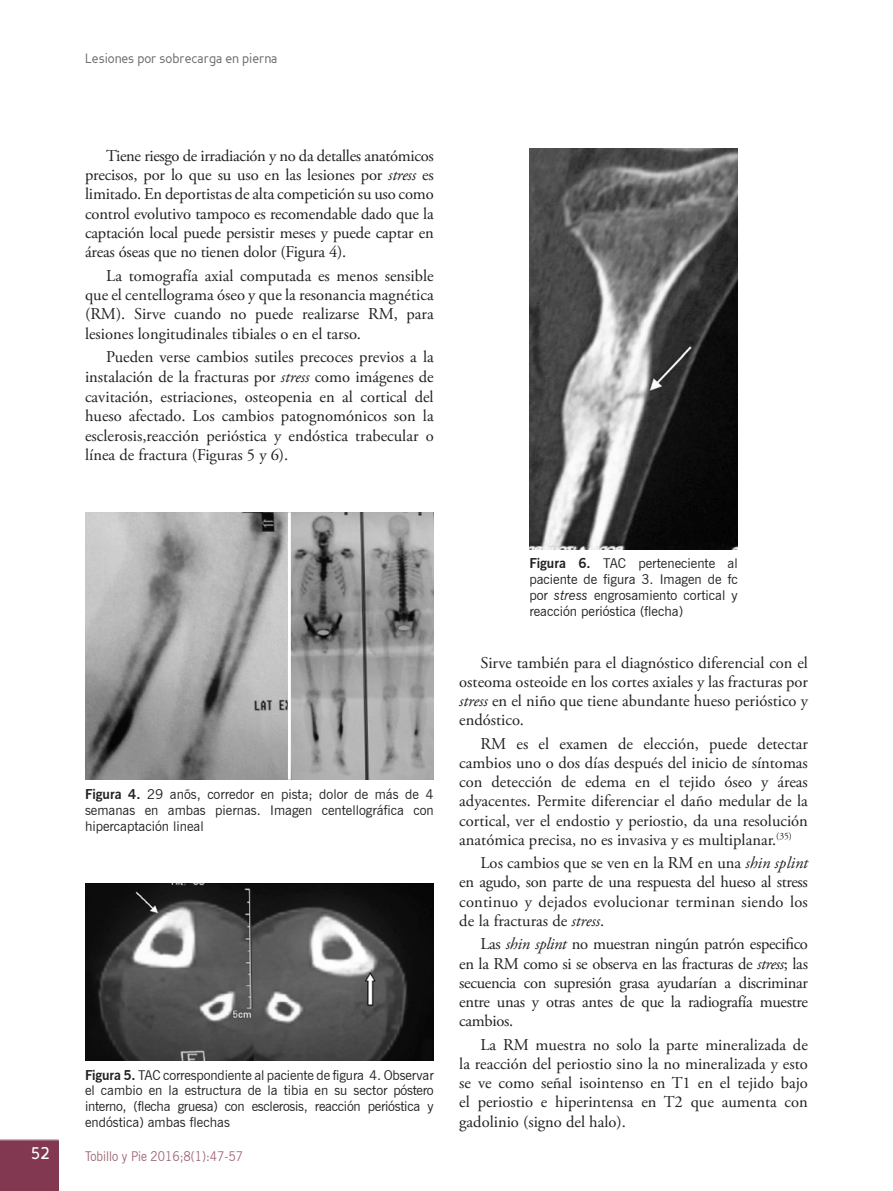
<style>
.page{position:relative;width:893px;height:1191px;background:#fff}
.page>*{position:absolute;margin:0;border:0;box-sizing:border-box;transform-origin:0 0}
.t1{font:21px "Perspective Sans";color:#fff;scale:.9 1}
.t2{font:16.5px/19.2px "Adobe Garamond Pro";color:#231f20;text-align:justify}
.t3{font:13.5px/15.8px "News Gothic BT";color:#231f20;text-align:justify}
.t4{font:13.5px "Perspective Sans";color:#6c6d70;scale:.9 1}
.t5{font:13.5px "News Gothic BT";color:#9f6875;scale:.9 1}
.s1{font-style:italic}
.s2{font-weight:700}
</style>
<div class="page">
<div style="left:0;top:1141px;width:59px;height:50px;background:#823850"></div>
<hr style="left:0;top:1139px;width:59px;height:2px;background:#9f6875">
<img style="left:85px;top:512px;width:349px;height:268px">
<hr style="left:288px;top:512px;width:3px;height:268px;background:#fff">
<img style="left:85px;top:883px;width:349px;height:177px">
<img style="left:529px;top:149px;width:209px;height:400px">
<p class="t4" style="left:85px;top:51px;width:215px">Lesiones por sobrecarga en pierna</p>
<p class="t2" style="left:85px;top:147px;width:350px;text-indent:21px">Tiene riesgo de irradiación y no da detalles anatómicos precisos, por lo que su uso en las lesiones por <span class="s1">stress</span> es limitado. En deportistas de alta competición su uso como control evolutivo tampoco es recomendable dado que la captación local puede persistir meses y puede captar en áreas óseas que no tienen dolor (Figura 4).</p>
<p class="t2" style="left:85px;top:266px;width:350px;text-indent:21px">La tomografía axial computada es menos sensible que el centellograma óseo y que la resonancia magnética (RM). Sirve cuando no puede realizarse RM, para lesiones longitudinales tibiales o en el tarso.</p>
<p class="t2" style="left:85px;top:348px;width:350px;text-indent:21px">Pueden verse cambios sutiles precoces previos a la instalación de la fracturas por <span class="s1">stress</span> como imágenes de cavitación, estriaciones, osteopenia en al cortical del hueso afectado. Los cambios patognomónicos son la esclerosis,reacción perióstica y endóstica trabecular o línea de fractura (Figuras 5 y 6).</p>
<p class="t3" style="left:85px;top:786px;width:350px"><span class="s2">Figura 4.</span> 29 anõs, corredor en pista; dolor de más de 4 semanas en ambas piernas. Imagen centellográfica con hipercaptación lineal</p>
<p class="t3" style="left:85px;top:1066px;width:350px"><span class="s2">Figura 5.</span> TAC correspondiente al paciente de figura 4. Observar el cambio en la estructura de la tibia en su sector póstero interno, (flecha gruesa) con esclerosis, reacción perióstica y endóstica) ambas flechas</p>
<p class="t1" style="left:31px;top:1139px;width:23px">52</p>
<p class="t5" style="left:85px;top:1147px;width:177px">Tobillo y Pie 2016;8(1):47-57</p>
<p class="t3" style="left:529px;top:555px;width:210px"><span class="s2">Figura 6.</span> TAC perteneciente al paciente de figura 3. Imagen de fc por <span class="s1">stress</span> engrosamiento cortical y reacción perióstica (flecha)</p>
<p class="t2" style="left:459px;top:653px;width:350px;text-indent:21px">Sirve también para el diagnóstico diferencial con el osteoma osteoide en los cortes axiales y las fracturas por <span class="s1">stress</span> en el niño que tiene abundante hueso perióstico y endóstico.</p>
<p class="t2" style="left:459px;top:734px;width:350px;text-indent:21px">RM es el examen de elección, puede detectar cambios uno o dos días después del inicio de síntomas con detección de edema en el tejido óseo y áreas adyacentes. Permite diferenciar el daño medular de la cortical, ver el endostio y periostio, da una resolución anatómica precisa, no es invasiva y es multiplanar.<sup>(35)</sup></p>
<p class="t2" style="left:459px;top:854px;width:350px;text-indent:21px">Los cambios que se ven en la RM en una <span class="s1">shin splint </span>en agudo, son parte de una respuesta del hueso al stress continuo y dejados evolucionar terminan siendo los de la fracturas de <span class="s1">stress</span>.</p>
<p class="t2" style="left:459px;top:935px;width:350px;text-indent:21px">Las <span class="s1">shin splint</span> no muestran ningún patrón especifico en la RM como si se observa en las fracturas de <span class="s1">stress</span>; las secuencia con supresión grasa ayudarían a discriminar entre unas y otras antes de que la radiografía muestre cambios.</p>
<p class="t2" style="left:459px;top:1035px;width:350px;text-indent:21px">La RM muestra no solo la parte mineralizada de la reacción del periostio sino la no mineralizada y esto se ve como señal isointenso en T1 en el tejido bajo el periostio e hiperintensa en T2 que aumenta con gadolinio (signo del halo).</p>
</div>
